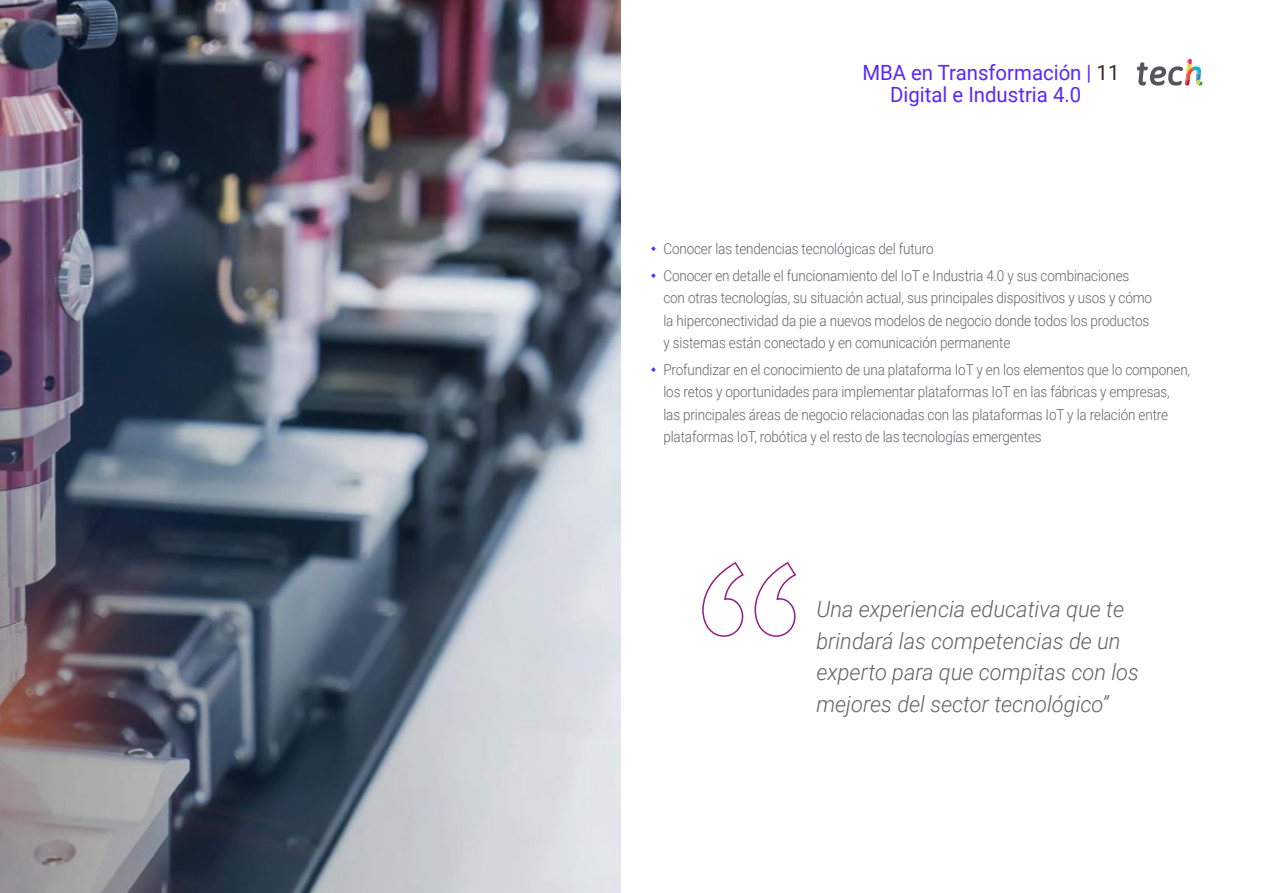
<style>
.page{position:relative;width:1263px;height:893px;background:#fff}
.page>*{position:absolute;margin:0;border:0;box-sizing:border-box;transform-origin:0 0}
.t1{font:italic 300 22.5px/31.5px "Roboto";color:#646363}
.t2{font:21px/22.5px "Roboto";color:#5927ff;text-align:center}
.t3{font:300 15px/22.5px "Roboto";letter-spacing:-.01em;color:#61646a;scale:.9 1}
.s1{color:#312e20}
</style>
<div class="page">
<img style="left:0;top:0;width:621px;height:893px">
<svg style="left:702px;top:562px;width:94px;height:75px"></svg>
<svg style="left:1137px;top:59px;width:65px;height:27px"></svg>
<h2 class="t2" style="left:862px;top:60px;width:259px">MBA en Transformación | <span class="s1">11<br></span>Digital e Industria 4.0</h2>
<p class="t3" style="left:663px;top:235px;width:519px;line-height:26.7px">Conocer las tendencias tecnológicas del futuro<br>Conocer en detalle el funcionamiento del IoT e Industria 4.0 y sus combinaciones</p>
<p class="t3" style="left:663px;top:286px;width:545px">con otras tecnologías, su situación actual, sus principales dispositivos y usos y cómo la hiperconectividad da pie a nuevos modelos de negocio donde todos los productos y sistemas están conectado y en comunicación permanente</p>
<p class="t3" style="left:663px;top:358px;width:587px">Profundizar en el conocimiento de una plataforma IoT y en los elementos que lo componen, los retos y oportunidades para implementar plataformas IoT en las fábricas y empresas, las principales áreas de negocio relacionadas con las plataformas IoT y la relación entre plataformas IoT, robótica y el resto de las tecnologías emergentes</p>
<h1 class="t1" style="left:816px;top:593px;width:324px">Una experiencia educativa que te brindará las competencias de un experto para que compitas con los mejores del sector tecnológico”</h1>
</div>
